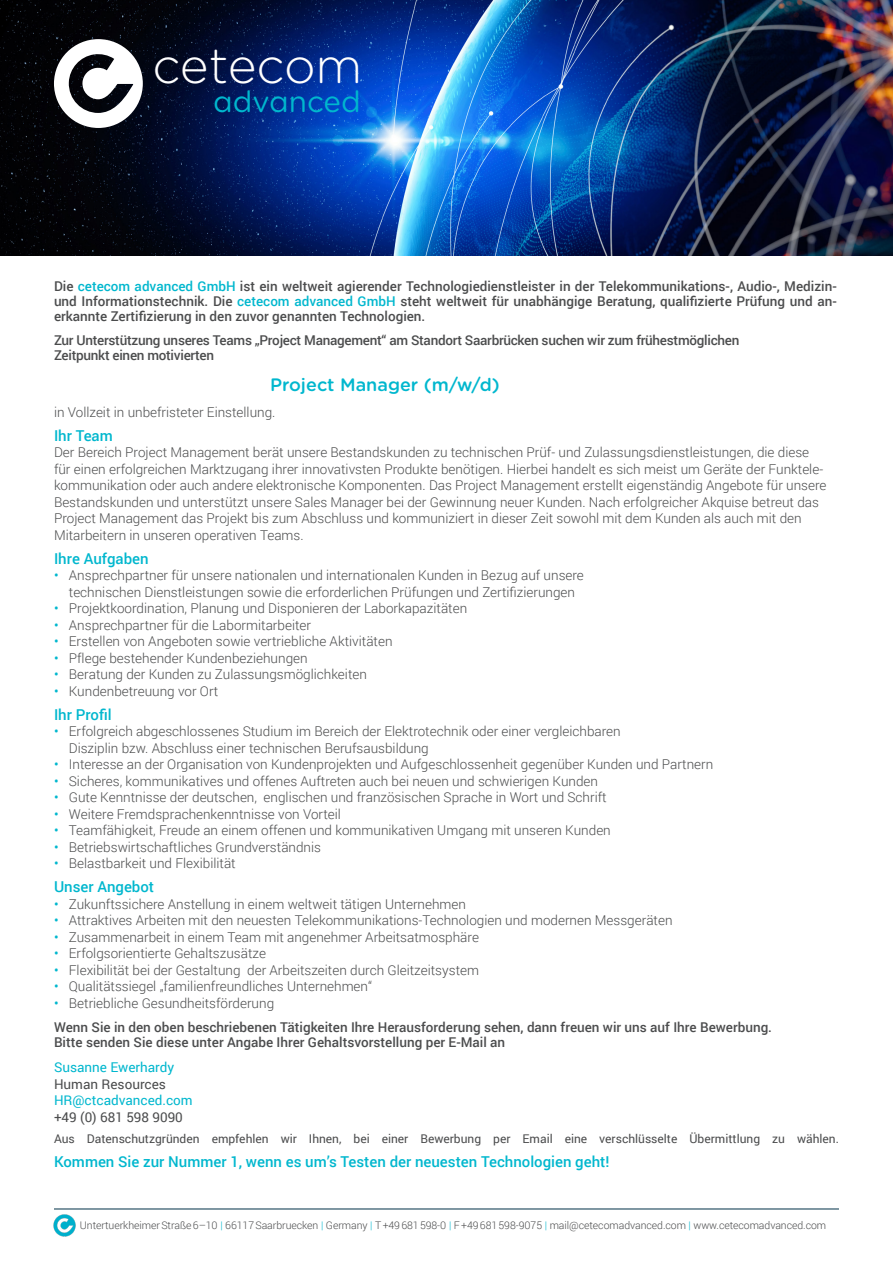
<style>
.page{position:relative;width:893px;height:1263px;background:#fff}
.page>*{position:absolute;margin:0;border:0;box-sizing:border-box;transform-origin:0 0}
.t1{font:300 49.35px "Gotham Rounded";letter-spacing:-.01em;color:#fff}
.t2{font:29.55px "Gotham Rounded";color:#00b7ce}
.t3{font:500 18px "Gotham Rounded";color:#00b7ce}
.t4{font:500 15px "Roboto";color:#00b7ce}
.t5{font:300 13.5px/16.5px "Roboto";color:#4b4c4d}
.t6{font:500 13.5px/15px "Roboto";color:#4b4c4d;text-align:justify}
.t7{font:500 13.5px "Roboto";letter-spacing:-.02em;color:#4b4c4d}
.t8{font:13.5px "Roboto";color:#00b7ce}
.t9{font:13.5px "Roboto";color:#4b4c4d}
.t10{font:12px "Roboto";color:#4b4c4d}
.Contact{font:300 10.5px "Roboto";letter-spacing:-.005em;color:#4b4c4d}
.s1{color:#00b7ce}
.s2{font-weight:400;color:#00b7ce}
</style>
<div class="page">
<img style="left:0;top:0;width:893px;height:255px">
<svg style="left:54px;top:39px;width:89px;height:89px"></svg>
<img style="left:53px;top:1214px;width:23px;height:23px">
<hr style="left:54px;top:1208px;width:785px;height:1px;background:#003147">
<p class="t1" style="left:153px;top:33px;width:212px">cetecom</p>
<p class="t2" style="left:213px;top:81px;width:149px">advanced</p>
<p class="t6" style="left:54px;top:278px;width:784px">Die <span class="s1">cetecom advanced GmbH</span> ist ein weltweit agierender Technologiedienstleister in der Telekommunikations-, Audio-, Medizin&shy;und Informationstechnik. Die <span class="s1">cetecom advanced GmbH</span> steht weltweit für unabhängige Beratung, qualifizierte Prüfung und an&shy;erkannte Zertifizierung in den zuvor genannten Technologien.</p>
<p class="t7" style="left:54px;top:330px;width:687px">Zur Unterstützung unseres Teams „Project Management“ am Standort Saarbrücken suchen wir zum frühestmöglichen</p>
<p class="t7" style="left:54px;top:345px;width:162px">Zeitpunkt einen motivierten</p>
<p class="t3" style="left:270px;top:372px;width:231px">Project Manager (m/w/d)</p>
<p class="t5" style="left:54px;top:403px;width:223px">in Vollzeit in unbefristeter Einstellung.</p>
<p class="t4" style="left:54px;top:425px;width:60px">Ihr Team</p>
<p class="t5" style="left:54px;top:444px;width:774px">Der Bereich Project Management berät unsere Bestandskunden zu technischen Prüf- und Zulassungsdienstleistungen, die diese für einen erfolgreichen Marktzugang ihrer innovativsten Produkte benötigen. Hierbei handelt es sich meist um Geräte der Funktele&shy;kommunikation oder auch andere elektronische Komponenten. Das Project Management erstellt eigenständig Angebote für unsere Bestandskunden und unterstützt unsere Sales Manager bei der Gewinnung neuer Kunden. Nach erfolgreicher Akquise betreut das Project Management das Projekt bis zum Abschluss und kommuniziert in dieser Zeit sowohl mit dem Kunden als auch mit den Mitarbeitern in unseren operativen Teams.</p>
<p class="t4" style="left:54px;top:548px;width:96px">Ihre Aufgaben</p>
<p class="t5" style="left:54px;top:567px;width:531px;text-align:center"><span class="s2">•</span> Ansprechpartner für unsere nationalen und internationalen Kunden in Bezug auf unsere technischen Dienstleistungen sowie die erforderlichen Prüfungen und Zertifizierungen</p>
<p class="t5" style="left:54px;top:600px;width:415px"><span class="s2">•</span> Projektkoordination, Planung und Disponieren der Laborkapazitäten</p>
<p class="t5" style="left:54px;top:616px;width:259px"><span class="s2">•</span> Ansprechpartner für die Labormitarbeiter</p>
<p class="t5" style="left:54px;top:633px;width:340px"><span class="s2">•</span> Erstellen von Angeboten sowie vertriebliche Aktivitäten</p>
<p class="t5" style="left:54px;top:649px;width:255px"><span class="s2">•</span> Pflege bestehender Kundenbeziehungen</p>
<p class="t5" style="left:54px;top:666px;width:314px"><span class="s2">•</span> Beratung der Kunden zu Zulassungsmöglichkeiten</p>
<p class="t5" style="left:54px;top:682px;width:166px"><span class="s2">•</span> Kundenbetreuung vor Ort</p>
<p class="t4" style="left:54px;top:704px;width:59px">Ihr Profil</p>
<p class="t5" style="left:69px;top:723px;width:553px;text-indent:-15px"><span class="s2">•</span> Erfolgreich abgeschlossenes Studium im Bereich der Elektrotechnik oder einer vergleichbaren<br>Disziplin bzw. Abschluss einer technischen Berufsausbildung</p>
<p class="t5" style="left:54px;top:756px;width:661px"><span class="s2">•</span> Interesse an der Organisation von Kundenprojekten und Aufgeschlossenheit gegenüber Kunden und Partnern</p>
<p class="t5" style="left:54px;top:772px;width:545px"><span class="s2">•</span> Sicheres, kommunikatives und offenes Auftreten auch bei neuen und schwierigen Kunden</p>
<p class="t5" style="left:54px;top:789px;width:554px"><span class="s2">•</span> Gute Kenntnisse der deutschen, englischen und französischen Sprache in Wort und Schrift</p>
<p class="t5" style="left:54px;top:805px;width:288px"><span class="s2">•</span> Weitere Fremdsprachenkenntnisse von Vorteil</p>
<p class="t5" style="left:54px;top:822px;width:558px"><span class="s2">•</span> Teamfähigkeit, Freude an einem offenen und kommunikativen Umgang mit unseren Kunden</p>
<p class="t5" style="left:54px;top:838px;width:269px"><span class="s2">•</span> Betriebswirtschaftliches Grundverständnis</p>
<p class="t5" style="left:54px;top:855px;width:183px"><span class="s2">•</span> Belastbarkeit und Flexibilität</p>
<p class="t4" style="left:54px;top:876px;width:102px">Unser Angebot</p>
<p class="t5" style="left:54px;top:895px;width:413px"><span class="s2">•</span> Zukunftssichere Anstellung in einem weltweit tätigen Unternehmen</p>
<p class="t5" style="left:54px;top:911px;width:620px"><span class="s2">•</span> Attraktives Arbeiten mit den neuesten Telekommunikations-Technologien und modernen Messgeräten</p>
<p class="t5" style="left:54px;top:928px;width:426px"><span class="s2">•</span> Zusammenarbeit in einem Team mit angenehmer Arbeitsatmosphäre</p>
<p class="t5" style="left:54px;top:944px;width:213px"><span class="s2">•</span> Erfolgsorientierte Gehaltszusätze</p>
<p class="t5" style="left:54px;top:961px;width:427px"><span class="s2">•</span> Flexibilität bei der Gestaltung der Arbeitszeiten durch Gleitzeitsystem</p>
<p class="t5" style="left:54px;top:977px;width:320px"><span class="s2">•</span> Qualitätssiegel „familienfreundliches Unternehmen“</p>
<p class="t5" style="left:54px;top:994px;width:222px"><span class="s2">•</span> Betriebliche Gesundheitsförderung</p>
<p class="t6" style="left:54px;top:1019px;width:720px">Wenn Sie in den oben beschriebenen Tätigkeiten Ihre Herausforderung sehen, dann freuen wir uns auf Ihre Bewerbung.<br>Bitte senden Sie diese unter Angabe Ihrer Gehaltsvorstellung per E-Mail an</p>
<p class="t8" style="left:54px;top:1058px;width:122px">Susanne Ewerhardy</p>
<p class="t9" style="left:54px;top:1074px;width:113px">Human Resources</p>
<p class="t8" style="left:54px;top:1091px;width:140px">HR@ctcadvanced.com</p>
<p class="t9" style="left:54px;top:1107px;width:130px">+49 (0) 681 598 9090</p>
<p class="t10" style="left:54px;top:1130px;width:786px">Aus Datenschutzgründen empfehlen wir Ihnen, bei einer Bewerbung per Email eine verschlüsselte Übermittlung zu wählen.</p>
<p class="t4" style="left:54px;top:1151px;width:557px">Kommen Sie zur Nummer 1, wenn es um’s Testen der neuesten Technologien geht!</p>
<p class="Contact" style="left:80px;top:1218px;width:748px">Untertuerkheimer Straße 6–10 <span class="s1">|</span> 66117 Saarbruecken <span class="s1">|</span> Germany <span class="s1">|</span> T +49 681 598-0 <span class="s1">|</span> F +49 681 598-9075 <span class="s1">|</span> mail@cetecomadvanced.com <span class="s1">|</span> www.cetecomadvanced.com</p>
</div>
